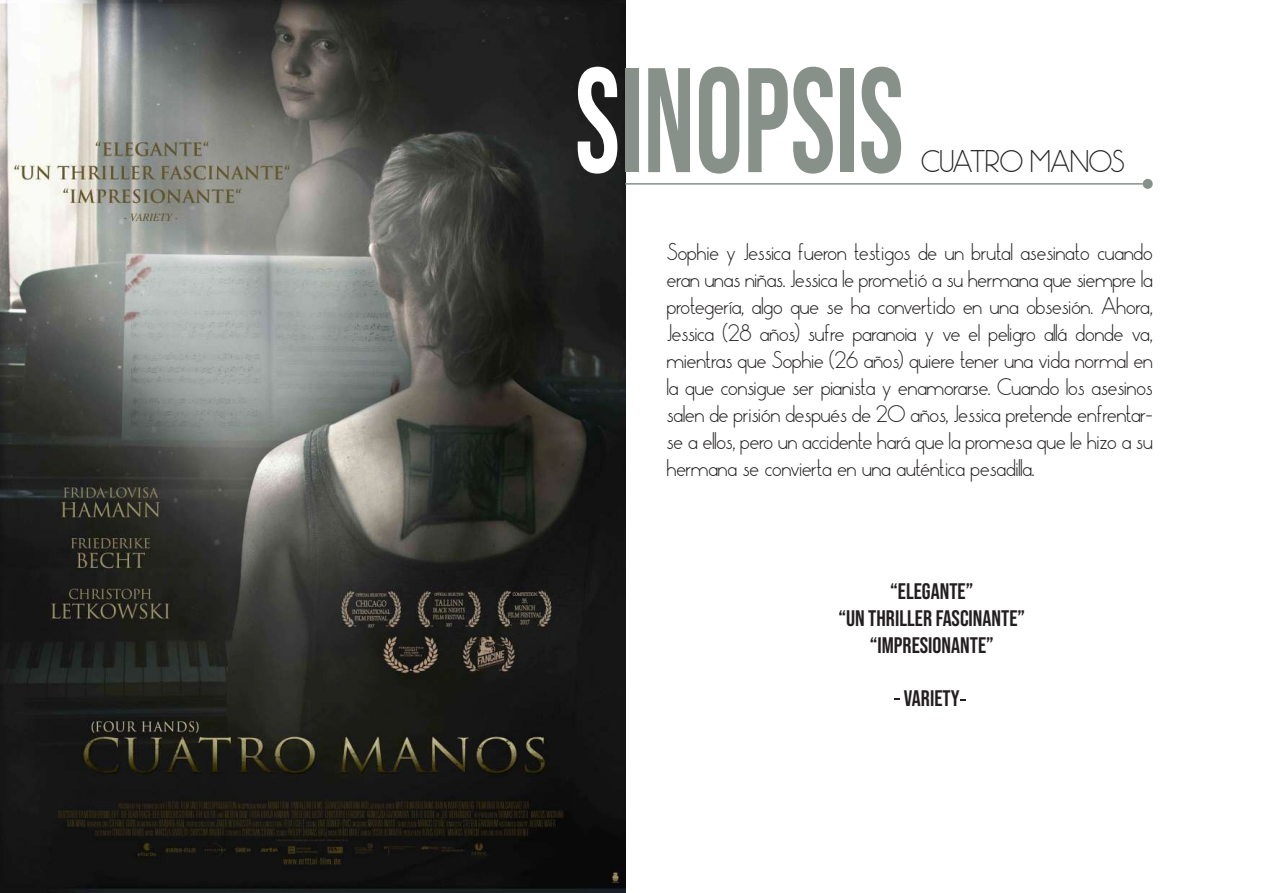
<style>
.page{position:relative;width:1263px;height:893px;background:#fff}
.page>*{position:absolute;margin:0;border:0;box-sizing:border-box;transform-origin:0 0}
.t1{font:148.5px "Bebas Neue";color:#879189;scale:.81 1}
.t2{font:29.25px "Pistara";color:#231f20}
.t3{font:22.5px/27px "Pistara";color:#231f20;text-align:justify}
.t4{font:22.5px/27px "Bebas Neue";color:#231f20;text-align:center}
.s1{color:#fff}
</style>
<div class="page">
<img style="left:0;top:0;width:625px;height:893px">
<hr style="left:625px;top:183px;width:518px;height:2px;background:#879189">
<div style="left:1143px;top:179px;width:10px;height:10px;background:#879189;border-radius:50%"></div>
<h1 class="t1" style="left:575px;top:37px;width:407px"><span class="s1">S</span>INOPSIS</h1>
<h2 class="t2" style="left:921px;top:142px;width:205px">CUATRO MANOS</h2>
<p class="t3" style="left:667px;top:239px;width:487px">Sophie y Jessica fueron testigos de un brutal asesinato cuando eran unas niñas. Jessica le prometió a su hermana que siempre la protegería, algo que se ha convertido en una obsesión. Ahora, Jessica (28 años) sufre paranoia y ve el peligro allá donde va, mientras que Sophie (26 años) quiere tener una vida normal en la que consigue ser pianista y enamorarse. Cuando los asesinos salen de prisión después de 20 años, Jessica pretende enfrentar&shy;se a ellos, pero un accidente hará que la promesa que le hizo a su hermana se convierta en una auténtica pesadilla.</p>
<p class="t4" style="left:838px;top:577px;width:188px">“ELEGANTE”<br>“UN THRILLER FASCINANTE” “IMPRESIONANTE”</p>
<p class="t4" style="left:904px;top:684px;width:57px">VARIETY</p>
</div>
